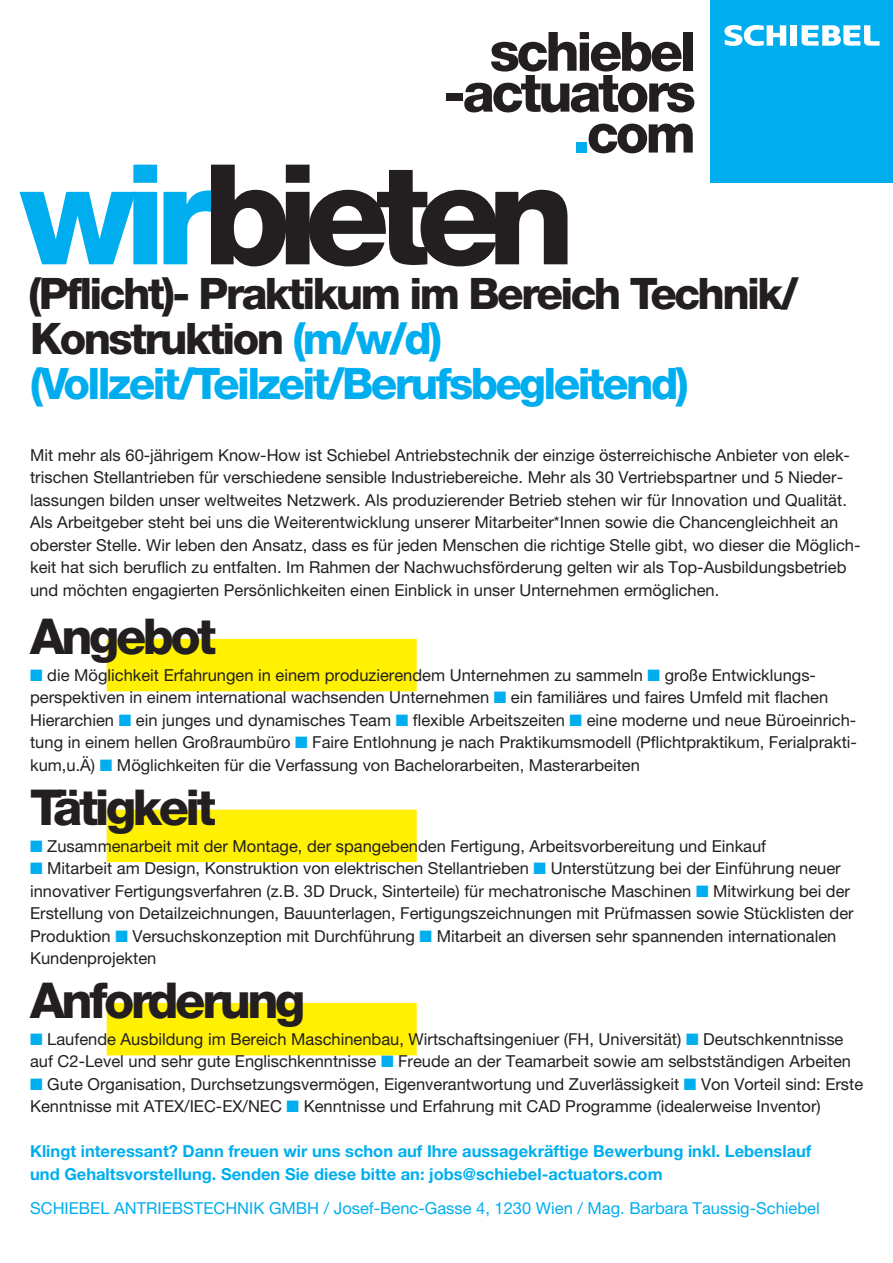
<style>
.page{position:relative;width:893px;height:1263px;background:#fff}
.page>*{position:absolute;margin:0;border:0;box-sizing:border-box;transform-origin:0 0}
.t1{font:800 139.65px "Helvetica Neue LT Pro";letter-spacing:-.1em;color:#231f20}
.t2{font:800 49.5px "Helvetica Neue LT Pro";letter-spacing:-.07em;color:#231f20}
.t3{font:800 43.5px/45px "Helvetica Neue LT Pro";letter-spacing:-.06em;color:#231f20}
.t4{font:16.5px/22.5px "Helvetica Neue LT Pro";color:#231f20}
.t5{font:700 16.5px/22.5px "Helvetica Neue LT Pro";color:#00aeef}
.t6{font:16.5px "Helvetica Neue LT Pro";color:#00aeef}
.s1{color:#00aeef}
</style>
<div class="page">
<div style="left:446px;top:93px;width:17px;height:8px;background:#231f20"></div>
<svg style="left:464px;top:32px;width:230px;height:80px"></svg>
<div style="left:576px;top:142px;width:11px;height:11px;background:#00aeef"></div>
<svg style="left:589px;top:124px;width:104px;height:29px"></svg>
<div style="left:710px;top:0;width:183px;height:183px;background:#00aeef"></div>
<svg style="left:724px;top:25px;width:62px;height:21px"></svg>
<div style="left:791px;top:25px;width:6px;height:21px;background:#fff"></div>
<svg style="left:802px;top:25px;width:77px;height:21px"></svg>
<div style="left:107px;top:639px;width:310px;height:52px;background:#fff101"></div>
<div style="left:107px;top:810px;width:310px;height:52px;background:#fff101"></div>
<div style="left:107px;top:1003px;width:310px;height:52px;background:#fff101"></div>
<h1 class="t1" style="left:19px;top:131px;width:557px"><span class="s1">wir</span>bieten</h1>
<h3 class="t3" style="left:28px;top:271px;width:771px">(Pflicht)- Praktikum im Bereich Technik/<br>Konstruktion <span class="s1">(m/w/d) (Vollzeit/Teilzeit/Berufsbegleitend)</span></h3>
<p class="t4" style="left:30px;top:443px;width:832px">Mit mehr als 60-jährigem Know-How ist Schiebel Antriebstechnik der einzige österreichische Anbieter von elek&shy;trischen Stellantrieben für verschiedene sensible Industriebereiche. Mehr als 30 Vertriebspartner und 5 Nieder&shy;lassungen bilden unser weltweites Netzwerk. Als produzierender Betrieb stehen wir für Innovation und Qualität.<br>Als Arbeitgeber steht bei uns die Weiterentwicklung unserer Mitarbeiter*Innen sowie die Chancengleichheit an oberster Stelle. Wir leben den Ansatz, dass es für jeden Menschen die richtige Stelle gibt, wo dieser die Möglich&shy;keit hat sich beruflich zu entfalten. Im Rahmen der Nachwuchsförderung gelten wir als Top-Ausbildungsbetrieb und möchten engagierten Persönlichkeiten einen Einblick in unser Unternehmen ermöglichen.</p>
<h2 class="t2" style="left:30px;top:607px;width:188px">Angebot</h2>
<p class="t4" style="left:30px;top:663px;width:828px"><span class="s1">■</span> die Möglichkeit Erfahrungen in einem produzierendem Unternehmen zu sammeln <span class="s1">■</span> große Entwicklungs&shy;perspektiven in einem international wachsenden Unternehmen <span class="s1">■</span> ein familiäres und faires Umfeld mit flachen Hierarchien <span class="s1">■</span> ein junges und dynamisches Team <span class="s1">■</span> flexible Arbeitszeiten <span class="s1">■</span> eine moderne und neue Büroeinrich&shy;tung in einem hellen Großraumbüro <span class="s1">■</span> Faire Entlohnung je nach Praktikumsmodell (Pflichtpraktikum, Ferialprakti&shy;kum,u.Ä) <span class="s1">■</span> Möglichkeiten für die Verfassung von Bachelorarbeiten, Masterarbeiten</p>
<h2 class="t2" style="left:30px;top:778px;width:187px">Tätigkeit</h2>
<p class="t4" style="left:30px;top:834px;width:738px"><span class="s1">■</span> Zusammenarbeit mit der Montage, der spangebenden Fertigung, Arbeitsvorbereitung und Einkauf</p>
<p class="t4" style="left:30px;top:857px;width:825px"><span class="s1">■</span> Mitarbeit am Design, Konstruktion von elektrischen Stellantrieben <span class="s1">■</span> Unterstützung bei der Einfü hrung neuer innovativer Fertigungsverfahren (z.B. 3D Druck, Sinterteile) fü r mechatronische Maschinen <span class="s1">■</span> Mitwirkung bei der Erstellung von Detailzeichnungen, Bauunterlagen, Fertigungszeichnungen mit Prüfmassen sowie Stücklisten der Produktion <span class="s1">■</span> Versuchskonzeption mit Durchführung <span class="s1">■</span> Mitarbeit an diversen sehr spannenden internationalen Kundenprojekten</p>
<h2 class="t2" style="left:30px;top:971px;width:277px">Anforderung</h2>
<p class="t4" style="left:30px;top:1027px;width:822px"><span class="s1">■</span> Laufende Ausbildung im Bereich Maschinenbau, Wirtschaftsingeniuer (FH, Universität) <span class="s1">■</span> Deutschkenntnisse auf C2-Level und sehr gute Englischkenntnisse <span class="s1">■</span> Freude an der Teamarbeit sowie am selbstständigen Arbeiten</p>
<p class="t4" style="left:30px;top:1072px;width:835px"><span class="s1">■</span> Gute Organisation, Durchsetzungsvermögen, Eigenverantwortung und Zuverlässigkeit <span class="s1">■</span> Von Vorteil sind: Erste<br>Kenntnisse mit ATEX/IEC-EX/NEC <span class="s1">■</span> Kenntnisse und Erfahrung mit CAD Programme (idealerweise Inventor)</p>
<p class="t5" style="left:30px;top:1140px;width:783px">Klingt interessant? Dann freuen wir uns schon auf Ihre aussagekräftige Bewerbung inkl. Lebenslauf und Gehaltsvorstellung. Senden Sie diese bitte an: jobs@schiebel-actuators.com</p>
<p class="t6" style="left:30px;top:1199px;width:791px">SCHIEBEL ANTRIEBSTECHNIK GMBH / Josef-Benc-Gasse 4, 1230 Wien / Mag. Barbara Taussig-Schiebel</p>
</div>
